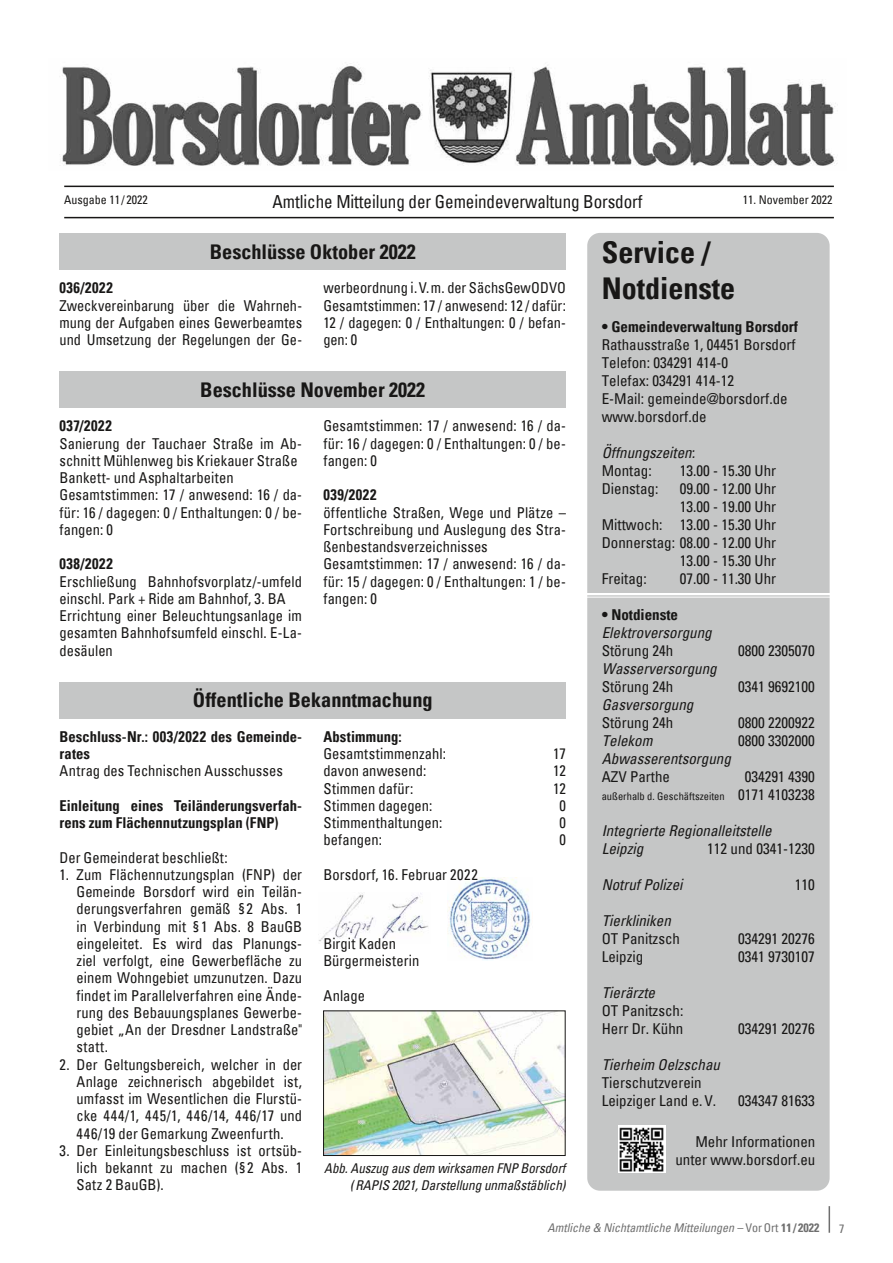
<style>
.page{position:relative;width:893px;height:1263px;background:#fff}
.page>*{position:absolute;margin:0;border:0;box-sizing:border-box;transform-origin:0 0}
.t1{font:700 condensed 30px/36px "Univers";color:#181716}
.t2{font:700 condensed 20.25px "Univers";color:#181716}
.t3{font:condensed 18px "Univers";letter-spacing:-.005em;color:#181716;scale:.95 1}
.t4{font:condensed 15px/17.2px "Univers";color:#181716}
.t5{font:condensed 15px/17.2px "Univers";color:#181716;text-align:justify;scale:.96 1}
.t6{font:700 condensed 15px/17.2px "Univers";letter-spacing:.005em;color:#181716}
.t7{font:italic condensed 15px/18px "Univers";color:#181716}
.t8{font:italic condensed 13.5px/17.2px "Univers";letter-spacing:-.005em;color:#181716;text-align:right;scale:.96 1}
.t9{font:italic condensed 12px "Univers";color:#6e6e6e}
.t10{font:condensed 12px "Univers";color:#181716}
.t11{font:condensed 12px "Univers";color:#6e6e6e}
.t12{font:condensed 10.5px "Univers";color:#181716}
.s1{font-size:15px}
.s2{font-style:normal}
.s3{font-weight:700;font-style:normal}
</style>
<div class="page">
<svg style="left:829px;top:1206px;width:1px;height:27px"></svg>
<img style="left:448px;top:878px;width:83px;height:83px">
<img style="left:319px;top:893px;width:109px;height:49px">
<img style="left:62px;top:63px;width:775px;height:103px">
<hr style="left:64px;top:186px;width:770px;height:1px;background:#181716">
<hr style="left:64px;top:217px;width:770px;height:1px;background:#181716">
<div style="left:587px;top:233px;width:243px;height:958px;background:#c5c6c6;border-radius:13px"></div>
<hr style="left:576px;top:593px;width:269px;height:2px;background:#fff">
<hr style="left:576px;top:597px;width:269px;height:1px;background:#fff">
<div style="left:618px;top:1125px;width:47px;height:48px;background:#fff"></div>
<img style="left:619px;top:1127px;width:45px;height:45px">
<div style="left:60px;top:233px;width:506px;height:37px;background:#c5c6c6"></div>
<div style="left:60px;top:371px;width:506px;height:37px;background:#c5c6c6"></div>
<div style="left:60px;top:682px;width:506px;height:36px;background:#c5c6c6"></div>
<img style="left:325px;top:1012px;width:239px;height:142px">
<div style="left:323px;top:1010px;width:243px;height:146px;border:1px solid #181716"></div>
<p class="t3" style="left:273px;top:190px;width:391px">Amtliche Mitteilung der Gemeindeverwaltung Borsdorf</p>
<p class="t10" style="left:64px;top:191px;width:85px">Ausgabe 11 / 2022</p>
<p class="t10" style="left:743px;top:192px;width:91px">11. November 2022</p>
<h1 class="t1" style="left:602px;top:234px;width:135px">Service /<br>Notdienste</h1>
<p class="t6" style="left:602px;top:318px;width:198px">• Gemeindeverwaltung Borsdorf</p>
<p class="t4" style="left:602px;top:335px;width:196px;line-height:18px">Rathausstraße 1, 04451 Borsdorf<br>Telefon: 034291 414-0<br>Telefax: 034291 414-12<br>E-Mail: gemeinde@borsdorf.de www.borsdorf.de</p>
<p class="t7" style="left:602px;top:443px;width:95px">Öffnungszeiten:</p>
<p class="t4" style="left:602px;top:462px;width:51px">Montag:</p>
<p class="t4" style="left:680px;top:462px;width:98px">13.00 - 15.30 Uhr</p>
<p class="t4" style="left:602px;top:480px;width:58px">Dienstag:</p>
<p class="t4" style="left:680px;top:480px;width:98px">09.00 - 12.00 Uhr</p>
<p class="t4" style="left:680px;top:498px;width:98px">13.00 - 19.00 Uhr</p>
<p class="t4" style="left:602px;top:516px;width:176px">Mittwoch: 13.00 - 15.30 Uhr</p>
<p class="t4" style="left:602px;top:534px;width:176px">Donnerstag: 08.00 - 12.00 Uhr</p>
<p class="t4" style="left:680px;top:552px;width:98px">13.00 - 15.30 Uhr</p>
<p class="t4" style="left:602px;top:570px;width:46px">Freitag:</p>
<p class="t4" style="left:680px;top:570px;width:98px">07.00 - 11.30 Uhr</p>
<p class="t6" style="left:602px;top:606px;width:78px">• Notdienste</p>
<p class="t7" style="left:602px;top:623px;width:111px">Elektroversorgung</p>
<p class="t4" style="left:602px;top:642px;width:73px">Störung 24h</p>
<p class="t4" style="left:738px;top:642px;width:78px">0800 2305070</p>
<p class="t7" style="left:602px;top:659px;width:116px">Wasserversorgung</p>
<p class="t4" style="left:602px;top:678px;width:73px">Störung 24h</p>
<p class="t4" style="left:738px;top:678px;width:78px">0341 9692100</p>
<p class="t7" style="left:602px;top:695px;width:93px">Gasversorgung</p>
<p class="t4" style="left:602px;top:714px;width:73px">Störung 24h</p>
<p class="t4" style="left:738px;top:714px;width:78px">0800 2200922</p>
<p class="t7" style="left:602px;top:731px;width:52px">Telekom</p>
<p class="t4" style="left:738px;top:732px;width:78px">0800 3302000</p>
<p class="t7" style="left:602px;top:749px;width:131px">Abwasserentsorgung</p>
<p class="t4" style="left:602px;top:768px;width:70px">AZV Parthe</p>
<p class="t4" style="left:745px;top:768px;width:71px">034291 4390</p>
<p class="t12" style="left:602px;top:789px;width:215px">außerhalb d. Geschäftszeiten <span class="s1">0171 4103238</span></p>
<p class="t7" style="left:602px;top:821px;width:171px">Integrierte Regionalleitstelle<br>Leipzig</p>
<h2 class="t2" style="left:210px;top:239px;width:207px">Beschlüsse Oktober 2022</h2>
<p class="t5" style="left:323px;top:279px;width:254px">werbeordnung i.V.m. der SächsGewODVO Gesamtstimmen: 17 / anwesend: 12 / dafür:<br>12 / dagegen: 0 / Enthaltungen: 0 / befan&shy;gen: 0</p>
<h2 class="t2" style="left:200px;top:377px;width:226px">Beschlüsse November 2022</h2>
<p class="t6" style="left:60px;top:279px;width:55px">036/2022</p>
<p class="t5" style="left:60px;top:296px;width:254px">Zweckvereinbarung über die Wahrneh&shy;mung der Aufgaben eines Gewerbeamtes und Umsetzung der Regelungen der Ge-</p>
<p class="t4" style="left:323px;top:417px;width:244px;text-align:justify">Gesamtstimmen: 17 / anwesend: 16 / da&shy;für: 16 / dagegen: 0 / Enthaltungen: 0 / be&shy;fangen: 0</p>
<p class="t6" style="left:323px;top:486px;width:55px">039/2022</p>
<p class="t4" style="left:323px;top:503px;width:244px">öffentliche Straßen, Wege und Plätze –<br>Fortschreibung und Auslegung des Stra&shy;ßenbestandsverzeichnisses<br>Gesamtstimmen: 17 / anwesend: 16 / da&shy;für: 15 / dagegen: 0 / Enthaltungen: 1 / be&shy;fangen: 0</p>
<p class="t6" style="left:60px;top:417px;width:54px">037/2022</p>
<p class="t4" style="left:60px;top:434px;width:244px">Sanierung der Tauchaer Straße im Ab&shy;schnitt Mühlenweg bis Kriekauer Straße<br>Bankett- und Asphaltarbeiten<br>Gesamtstimmen: 17 / anwesend: 16 / da&shy;für: 16 / dagegen: 0 / Enthaltungen: 0 / be&shy;fangen: 0</p>
<p class="t6" style="left:60px;top:555px;width:55px">038/2022</p>
<p class="t4" style="left:60px;top:572px;width:244px">Erschließung Bahnhofsvorplatz/-umfeld einschl. Park + Ride am Bahnhof, 3. BA Errichtung einer Beleuchtungsanlage im gesamten Bahnhofsumfeld einschl. E-La&shy;desäulen</p>
<h2 class="t2" style="left:193px;top:688px;width:241px">Öffentliche Bekanntmachung</h2>
<p class="t6" style="left:60px;top:728px;width:244px">Beschluss-Nr.: 003/2022 des Gemeinde&shy;rates</p>
<p class="t4" style="left:60px;top:762px;width:225px">Antrag des Technischen Ausschusses</p>
<p class="t6" style="left:60px;top:797px;width:244px">Einleitung eines Teiländerungsverfah&shy;rens zum Flächennutzungsplan (FNP)</p>
<p class="t4" style="left:60px;top:848px;width:170px">Der Gemeinderat beschließt:</p>
<p class="t4" style="left:77px;top:865px;width:227px;text-align:justify;text-indent:-17px">1. Zum Flächennutzungsplan (FNP) der Gemeinde Borsdorf wird ein Teilän&shy;derungsverfahren gemäß § 2 Abs. 1 in Verbindung mit § 1 Abs. 8 BauGB eingeleitet. Es wird das Planungs&shy;ziel verfolgt, eine Gewerbefläche zu einem Wohngebiet umzunutzen. Dazu findet im Parallelverfahren eine Ände&shy;rung des Bebauungsplanes Gewerbe&shy;gebiet „An der Dresdner Landstraße" statt.</p>
<p class="t4" style="left:77px;top:1055px;width:227px;text-align:justify;text-indent:-17px">2. Der Geltungsbereich, welcher in der Anlage zeichnerisch abgebildet ist, umfasst im Wesentlichen die Flurstü&shy;cke 444/1, 445/1, 446/14, 446/17 und 446/19 der Gemarkung Zweenfurth.</p>
<p class="t4" style="left:77px;top:1141px;width:227px;text-align:justify;text-indent:-17px">3. Der Einleitungsbeschluss ist ortsüb&shy;lich bekannt zu machen (§ 2 Abs. 1<br>Satz 2 BauGB).</p>
<p class="t6" style="left:323px;top:728px;width:80px">Abstimmung:</p>
<p class="t4" style="left:323px;top:745px;width:124px">Gesamtstimmenzahl:</p>
<p class="t4" style="left:553px;top:745px;width:14px">17</p>
<p class="t4" style="left:323px;top:762px;width:104px">davon anwesend:</p>
<p class="t4" style="left:553px;top:762px;width:14px">12</p>
<p class="t4" style="left:323px;top:779px;width:91px">Stimmen dafür:</p>
<p class="t4" style="left:553px;top:779px;width:14px">12</p>
<p class="t4" style="left:323px;top:796px;width:111px">Stimmen dagegen:</p>
<p class="t4" style="left:560px;top:796px;width:8px">0</p>
<p class="t4" style="left:323px;top:814px;width:120px">Stimmenthaltungen:</p>
<p class="t4" style="left:560px;top:814px;width:8px">0</p>
<p class="t4" style="left:323px;top:831px;width:60px">befangen:</p>
<p class="t4" style="left:560px;top:831px;width:8px">0</p>
<p class="t4" style="left:323px;top:865px;width:156px">Borsdorf, 16. Februar 2022</p>
<p class="t4" style="left:707px;top:840px;width:109px">112 und 0341-1230</p>
<p class="t7" style="left:602px;top:875px;width:82px">Notruf Polizei</p>
<p class="t4" style="left:795px;top:876px;width:21px">110</p>
<p class="t7" style="left:602px;top:911px;width:71px">Tierkliniken</p>
<p class="t4" style="left:602px;top:930px;width:80px">OT Panitzsch</p>
<p class="t4" style="left:738px;top:930px;width:78px">034291 20276</p>
<p class="t4" style="left:602px;top:948px;width:43px">Leipzig</p>
<p class="t4" style="left:738px;top:948px;width:78px">0341 9730107</p>
<p class="t7" style="left:602px;top:983px;width:55px">Tierärzte</p>
<p class="t4" style="left:602px;top:1001px;width:83px;line-height:18px">OT Panitzsch:<br>Herr Dr. Kühn</p>
<p class="t4" style="left:323px;top:934px;width:98px">Birgit Kaden<br>Bürgermeisterin</p>
<p class="t4" style="left:323px;top:986px;width:43px">Anlage</p>
<p class="t4" style="left:738px;top:1020px;width:78px">034291 20276</p>
<p class="t7" style="left:602px;top:1055px;width:120px">Tierheim Oelzschau</p>
<p class="t4" style="left:602px;top:1073px;width:116px;line-height:18px">Tierschutzverein<br>Leipziger Land e.V.</p>
<p class="t4" style="left:738px;top:1092px;width:78px">034347 81633</p>
<p class="t4" style="left:675px;top:1132px;width:141px;line-height:18px;text-align:right">Mehr Informationen unter www.borsdorf.eu</p>
<p class="t8" style="left:324px;top:1159px;width:253px">Abb. Auszug aus dem wirksamen FNP Borsdorf (RAPIS 2021, Darstellung unmaßstäblich)</p>
<p class="t9" style="left:548px;top:1220px;width:273px">Amtliche &amp; Nichtamtliche Mitteilungen – <span class="s2">VorOrt</span> <span class="s3">11 / 2022</span></p>
<p class="t11" style="left:839px;top:1221px;width:7px">7</p>
</div>
